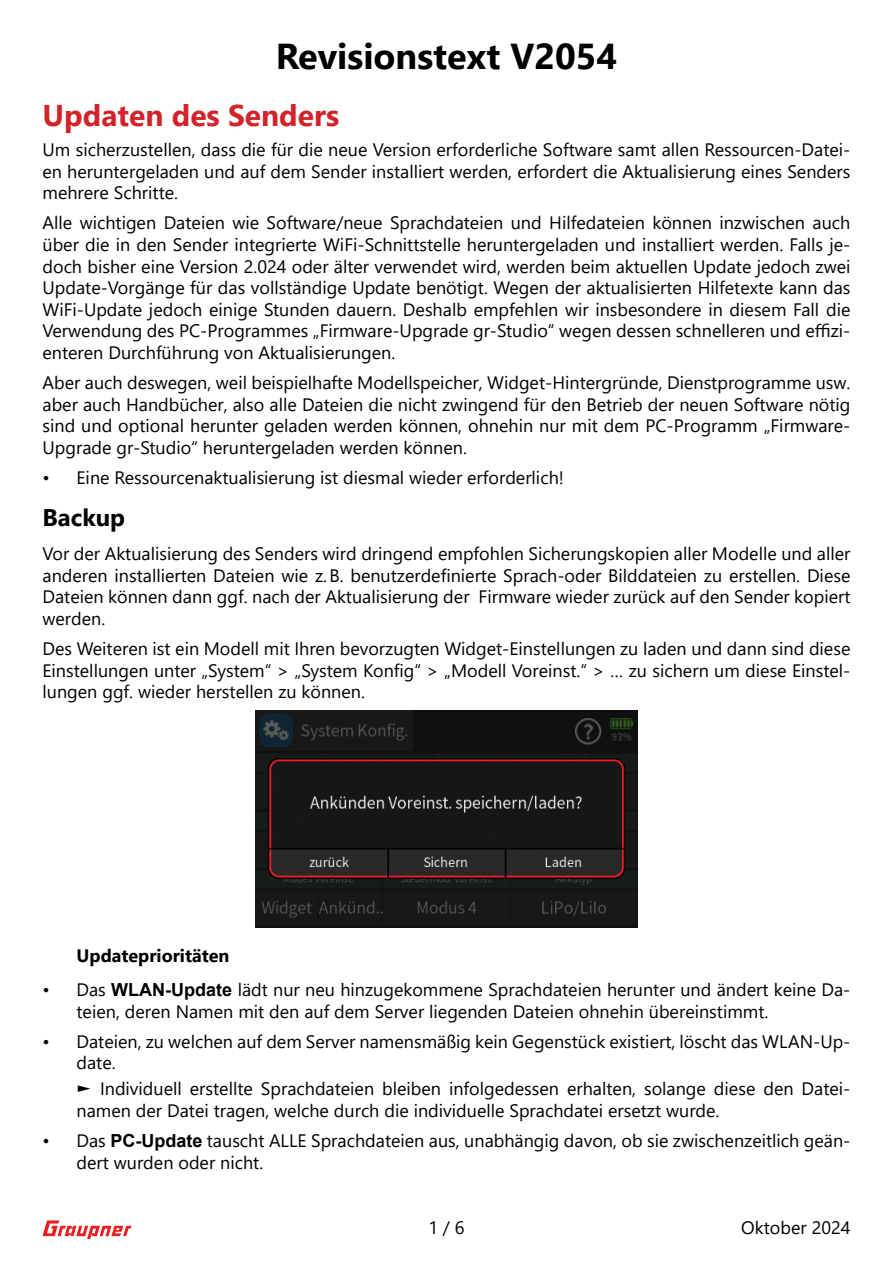
<style>
.page{position:relative;width:893px;height:1263px;background:#fff}
.page>*{position:absolute;margin:0;border:0;box-sizing:border-box;transform-origin:0 0}
.t1{font:700 36px "Segoe UI";color:#000}
.t2{font:700 30px "Segoe UI";color:#d2232a}
.t3{font:700 24px "Segoe UI";color:#000}
.t4{font:18px/21.6px "Segoe UI";color:#000;text-align:justify}
.t5{font:700 18px "Segoe UI";color:#000}
.s1{font-family:"Arial";font-weight:700}
</style>
<div class="page">
<svg style="left:43px;top:1220px;width:89px;height:19px"></svg>
<img style="left:255px;top:710px;width:383px;height:217px">
<h1 class="t1" style="left:276px;top:22px;width:343px">Revisionstext V2054</h1>
<h2 class="t2" style="left:43px;top:87px;width:298px">Updaten des Senders</h2>
<p class="t4" style="left:43px;top:137px;width:809px">Um sicherzustellen, dass die für die neue Version erforderliche Software samt allen Ressourcen-Datei&shy;en heruntergeladen und auf dem Sender installiert werden, erfordert die Aktualisierung eines Senders mehrere Schritte.</p>
<p class="t4" style="left:43px;top:211px;width:809px">Alle wichtigen Dateien wie Software/neue Sprachdateien und Hilfedateien können inzwischen auch über die in den Sender integrierte WiFi-Schnittstelle heruntergeladen und installiert werden. Falls je&shy;doch bisher eine Version 2.024 oder älter verwendet wird, werden beim aktuellen Update jedoch zwei Update-Vorgänge für das vollständige Update benötigt. Wegen der aktualisierten Hilfetexte kann das WiFi-Update jedoch einige Stunden dauern. Deshalb empfehlen wir insbesondere in diesem Fall die Verwendung des PC-Programmes „Firmware-Upgrade gr-Studio“ wegen dessen schnelleren und effizi&shy;enteren Durchführung von Aktualisierungen.</p>
<p class="t4" style="left:43px;top:370px;width:809px">Aber auch deswegen, weil beispielhafte Modellspeicher, Widget-Hintergründe, Dienstprogramme usw. aber auch Handbücher, also alle Dateien die nicht zwingend für den Betrieb der neuen Software nötig sind und optional herunter geladen werden können, ohnehin nur mit dem PC-Programm „Firmware-Upgrade gr-Studio“ heruntergeladen werden können.</p>
<p class="t4" style="left:43px;top:465px;width:523px">• Eine Ressourcenaktualisierung ist diesmal wieder erforderlich!</p>
<h3 class="t3" style="left:43px;top:494px;width:84px">Backup</h3>
<p class="t4" style="left:43px;top:541px;width:809px">Vor der Aktualisierung des Senders wird dringend empfohlen Sicherungskopien aller Modelle und aller anderen installierten Dateien wie z.B. benutzerdefinierte Sprach-oder Bilddateien zu erstellen. Diese Dateien können dann ggf. nach der Aktualisierung der Firmware wieder zurück auf den Sender kopiert werden.</p>
<p class="t4" style="left:43px;top:636px;width:809px">Des Weiteren ist ein Modell mit Ihren bevorzugten Widget-Einstellungen zu laden und dann sind diese Einstellungen unter „System“ &gt; „System Konfig“ &gt; „Modell Voreinst.“ &gt; … zu sichern um diese Einstel&shy;lungen ggf. wieder herstellen zu können.</p>
<p class="t5" style="left:77px;top:938px;width:154px">Updateprioritäten</p>
<p class="t4" style="left:77px;top:977px;width:775px;text-indent:-34px">• Das <span class="s1">WLAN-Update</span> lädt nur neu hinzugekommene Sprachdateien herunter und ändert keine Da&shy;teien, deren Namen mit den auf dem Server liegenden Dateien ohnehin übereinstimmt.</p>
<p class="t4" style="left:77px;top:1029px;width:775px;text-indent:-34px">• Dateien, zu welchen auf dem Server namensmäßig kein Gegenstück existiert, löscht das WLAN-Up&shy;date.</p>
<p class="t4" style="left:77px;top:1076px;width:773px">► Individuell erstellte Sprachdateien bleiben infolgedessen erhalten, solange diese den Datei&shy;namen der Datei tragen, welche durch die individuelle Sprachdatei ersetzt wurde.</p>
<p class="t4" style="left:77px;top:1128px;width:775px;text-indent:-34px">• Das <span class="s1">PC-Update</span> tauscht ALLE Sprachdateien aus, unabhängig davon, ob sie zwischenzeitlich geän&shy;dert wurden oder nicht.</p>
<p class="t4" style="left:428px;top:1215px;width:38px">1 / 6</p>
<p class="t4" style="left:741px;top:1215px;width:111px">Oktober 2024</p>
</div>
